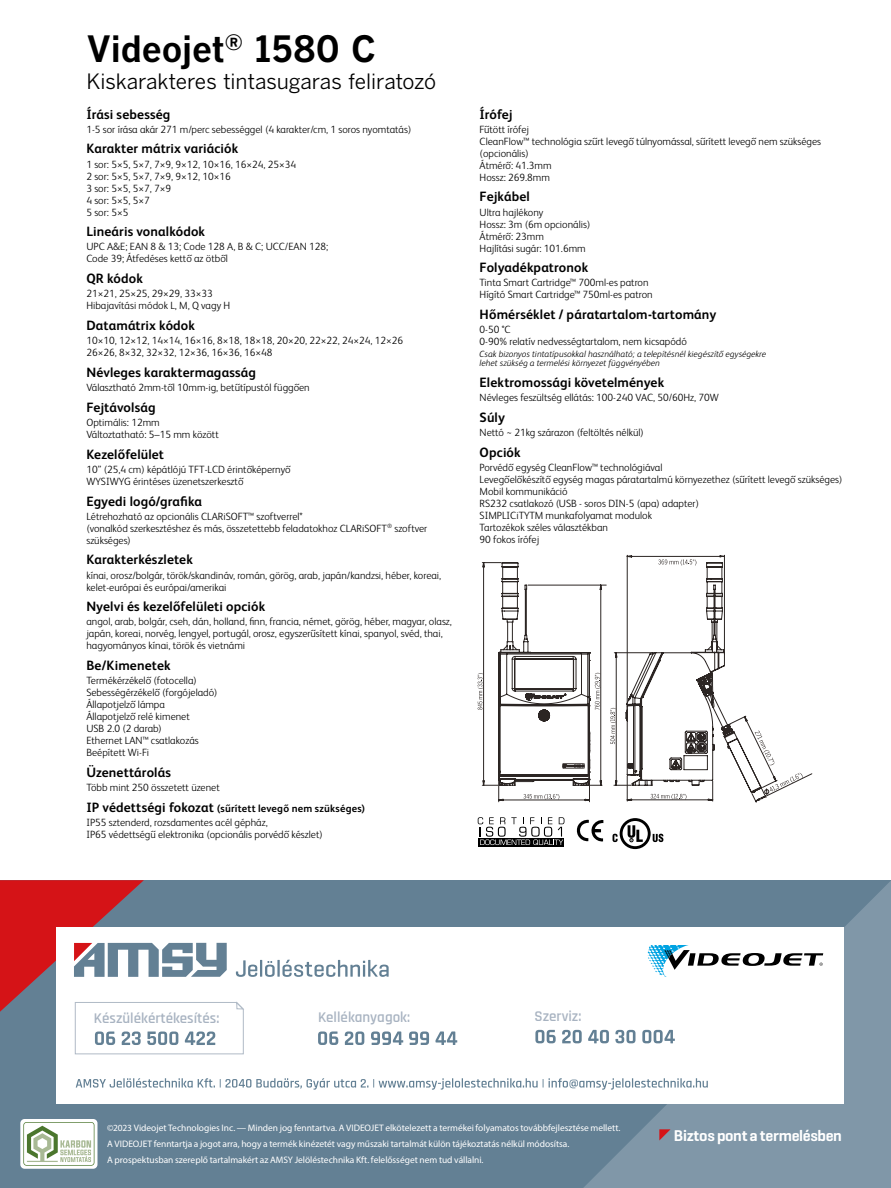
<style>
.page{position:relative;width:891px;height:1188px;background:#fff}
.page>*{position:absolute;margin:0;border:0;box-sizing:border-box;transform-origin:0 0}
.t1{font:700 36px "Benton Gothic";letter-spacing:-.005em;color:#000}
.t2{font:21px "Benton Gothic";letter-spacing:-.01em;color:#000}
.t3{font:600 15.9px "Geogrotesque";letter-spacing:-.02em;color:#fff}
.t4{font:600 15px "Rajdhani";color:#a8b3c1}
.t5{font:700 13.5px "FS Albert Pro";letter-spacing:.01em;color:#000}
.t6{font:300 10.5px/12px "FS Albert Pro";color:#000}
.t7{font:700 10.5px/20.7px "FS Albert Pro";letter-spacing:.02em;color:#000}
.t8{font:9.45px/15.9px "Myriad Pro";color:#fff}
.t9{font:italic 300 9px/9px "FS Albert Pro";color:#000}
.s1{font-weight:300}
.s2{font-size:13.5px}
</style>
<div class="page">
<svg style="left:478px;top:555px;width:334px;height:248px"></svg>
<div style="left:479px;top:838px;width:85px;height:9px;background:#000"></div>
<svg style="left:478px;top:817px;width:86px;height:28px"></svg>
<svg style="left:576px;top:819px;width:27px;height:23px"></svg>
<svg style="left:613px;top:818px;width:50px;height:31px"></svg>
<div style="left:0;top:880px;width:891px;height:308px;background:#638094"></div>
<svg style="left:570px;top:881px;width:321px;height:307px;fill:#8097a8"></svg>
<div style="left:56px;top:928px;width:788px;height:176px;background:#fff"></div>
<svg style="left:659px;top:1129px;width:12px;height:12px"></svg>
<svg style="left:648px;top:945px;width:175px;height:32px"></svg>
<svg style="left:76px;top:1078px;width:632px;height:12px"></svg>
<svg style="left:535px;top:1030px;width:140px;height:13px"></svg>
<svg style="left:0;top:880px;width:457px;height:174px"></svg>
<div style="left:20px;top:1119px;width:77px;height:50px;background:#fff;border-radius:4px"></div>
<svg style="left:23px;top:1122px;width:71px;height:44px"></svg>
<h1 class="t1" style="left:86px;top:28px;width:291px">Videojet<sup>®</sup> 1580 C</h1>
<h2 class="t2" style="left:86px;top:69px;width:351px">Kiskarakteres tintasugaras feliratozó</h2>
<p class="t5" style="left:86px;top:104px;width:86px">Írási sebesség</p>
<p class="t6" style="left:86px;top:122px;width:326px">1-5 sor írása akár 271 m/perc sebességgel (4 karakter/cm, 1 soros nyomtatás)</p>
<p class="t5" style="left:86px;top:139px;width:153px">Karakter mátrix variációk</p>
<p class="t6" style="left:86px;top:157px;width:211px">1 sor: 5×5, 5×7, 7×9, 9×12, 10×16, 16×24, 25×34<br>2 sor: 5×5, 5×7, 7×9, 9×12, 10×16<br>3 sor: 5×5, 5×7, 7×9<br>4 sor: 5×5, 5×7<br>5 sor: 5×5</p>
<p class="t5" style="left:86px;top:222px;width:120px">Lineáris vonalkódok</p>
<p class="t6" style="left:86px;top:240px;width:243px">UPC A&amp;E; EAN 8 &amp; 13; Code 128 A, B &amp; C; UCC/EAN 128;<br>Code 39; Átfedéses kettő az ötből</p>
<p class="t5" style="left:86px;top:269px;width:58px">QR kódok</p>
<p class="t6" style="left:86px;top:287px;width:145px">21×21, 25×25, 29×29, 33×33<br>Hibajavítási módok L, M, Q vagy H</p>
<p class="t5" style="left:86px;top:316px;width:110px">Datamátrix kódok</p>
<p class="t6" style="left:86px;top:334px;width:318px">10×10, 12×12, 14×14, 16×16, 8×18, 18×18, 20×20, 22×22, 24×24, 12×26<br>26×26, 8×32, 32×32, 12×36, 16×36, 16×48</p>
<p class="t5" style="left:86px;top:363px;width:171px">Névleges karaktermagasság</p>
<p class="t6" style="left:86px;top:381px;width:225px">Választható 2mm-től 10mm-ig, betűtípustól függően</p>
<p class="t5" style="left:86px;top:398px;width:71px">Fejtávolság</p>
<p class="t6" style="left:86px;top:416px;width:134px">Optimális: 12mm<br>Változtatható: 5–15 mm között</p>
<p class="t5" style="left:86px;top:445px;width:79px">Kezelőfelület</p>
<p class="t6" style="left:86px;top:463px;width:206px">10’’ (25,4 cm) képátlójú TFT-LCD érintőképernyő<br>WYSIWYG érintéses üzenetszerkesztő</p>
<p class="t5" style="left:86px;top:491px;width:117px">Egyedi logó/grafika</p>
<p class="t6" style="left:86px;top:509px;width:342px">Létrehozható az opcionális CLARiSOFT™ szoftverrel*<br>(vonalkód szerkesztéshez és más, összetettebb feladatokhoz CLARiSOFT<sup>®</sup> szoftver szükséges)</p>
<p class="t5" style="left:86px;top:550px;width:108px">Karakterkészletek</p>
<p class="t6" style="left:86px;top:568px;width:356px">kínai, orosz/bolgár, török/skandináv, román, görög, arab, japán/kandzsi, héber, koreai, kelet-európai és európai/amerikai</p>
<p class="t5" style="left:86px;top:597px;width:180px">Nyelvi és kezelőfelületi opciók</p>
<p class="t6" style="left:86px;top:615px;width:367px">angol, arab, bolgár, cseh, dán, holland, finn, francia, német, görög, héber, magyar, olasz, japán, koreai, norvég, lengyel, portugál, orosz, egyszerűsített kínai, spanyol, svéd, thai, hagyományos kínai, török és vietnámi</p>
<p class="t5" style="left:86px;top:656px;width:86px">Be/Kimenetek</p>
<p class="t6" style="left:86px;top:674px;width:133px">Termékérzékelő (fotocella)<br>Sebességérzékelő (forgójeladó)<br>Állapotjelző lámpa<br>Állapotjelző relé kimenet<br>USB 2.0 (2 darab)<br>Ethernet LAN™ csatlakozás<br>Beépített Wi-Fi</p>
<p class="t5" style="left:86px;top:763px;width:86px">Üzenettárolás</p>
<p class="t7" style="left:86px;top:777px;width:280px"><span class="s1">Több mint 250 összetett üzenet<br></span><span class="s2">IP védettségi fokozat</span> (sűrített levegő nem szükséges)</p>
<p class="t6" style="left:86px;top:816px;width:238px">IP55 sztenderd, rozsdamentes acél gépház,<br>IP65 védettségű elektronika (opcionális porvédő készlet)</p>
<p class="t5" style="left:480px;top:104px;width:35px">Írófej</p>
<p class="t6" style="left:480px;top:122px;width:343px">Fűtött írófej<br>CleanFlow™ technológia szűrt levegő túlnyomással, sűrített levegő nem szükséges (opcionális)<br>Átmérő: 41.3mm<br>Hossz: 269.8mm</p>
<p class="t5" style="left:480px;top:187px;width:52px">Fejkábel</p>
<p class="t6" style="left:480px;top:205px;width:112px">Ultra hajlékony<br>Hossz: 3m (6m opcionális)<br>Átmérő: 23mm<br>Hajlítási sugár: 101.6mm</p>
<p class="t5" style="left:480px;top:258px;width:110px">Folyadékpatronok</p>
<p class="t6" style="left:480px;top:276px;width:175px">Tinta Smart Cartridge™ 700ml-es patron<br>Hígító Smart Cartridge™ 750ml-es patron</p>
<p class="t5" style="left:480px;top:305px;width:238px">Hőmérséklet / páratartalom-tartomány</p>
<p class="t6" style="left:480px;top:323px;width:209px">0-50 °C<br>0-90% relatív nedvességtartalom, nem kicsapódó</p>
<p class="t9" style="left:480px;top:349px;width:288px">Csak bizonyos tintatípusokkal használható; a telepítésnél kiegészítő egységekre lehet szükség a termelési környezet függvényében</p>
<p class="t5" style="left:480px;top:373px;width:186px">Elektromossági követelmények</p>
<p class="t6" style="left:480px;top:391px;width:241px">Névleges feszültség ellátás: 100-240 VAC, 50/60Hz, 70W</p>
<p class="t5" style="left:480px;top:408px;width:27px">Súly</p>
<p class="t6" style="left:480px;top:426px;width:166px">Nettó ~ 21kg szárazon (feltöltés nélkül)</p>
<p class="t5" style="left:480px;top:443px;width:43px">Opciók</p>
<p class="t6" style="left:480px;top:461px;width:364px">Porvédő egység CleanFlow™ technológiával<br>Levegőelőkészítő egység magas páratartalmú környezethez (sűrített levegő szükséges)<br>Mobil kommunikáció<br>RS232 csatlakozó (USB - soros DIN-5 (apa) adapter)<br>SIMPLICiTYTM munkafolyamat modulok<br>Tartozékok széles választékban<br>90 fokos írófej</p>
<h3 class="t4" style="left:94px;top:1009px;width:127px">Készülékértékesítés:</h3>
<h3 class="t4" style="left:318px;top:1008px;width:94px">Kellékanyagok:</h3>
<h3 class="t4" style="left:535px;top:1007px;width:48px">Szerviz:</h3>
<p class="t8" style="left:107px;top:1120px;width:515px">©2023 Videojet Technologies Inc. — Minden jog fenntartva. A VIDEOJET elkötelezett a termékei folyamatos továbbfejlesztése mellett.<br>A VIDEOJET fenntartja a jogot arra, hogy a termék kinézetét vagy műszaki tartalmát külön tájékoztatás nélkül módosítsa.<br>A prospektusban szereplő tartalmakért az AMSY Jelöléstechnika Kft. felelősséget nem tud vállalni.</p>
<h3 class="t3" style="left:674px;top:1125px;width:170px">Biztos pont a termelésben</h3>
</div>
